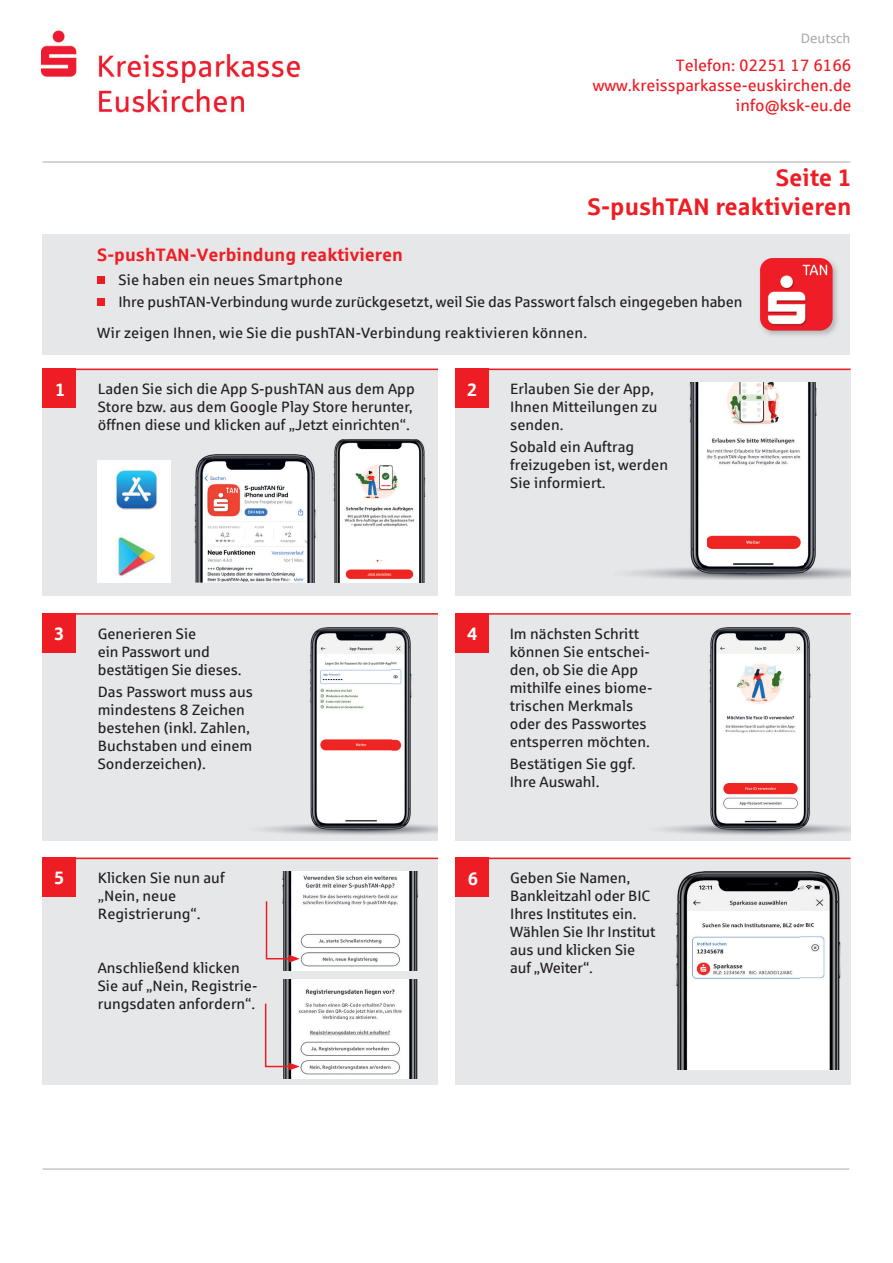
<style>
.page{position:relative;width:893px;height:1263px;background:#fff}
.page>*{position:absolute;margin:0;border:0;box-sizing:border-box;transform-origin:0 0}
.t1{font:700 24px/28.8px "Sparkasse Rg";color:#ee1d23;text-align:right}
.t2{font:700 18px "Sparkasse Rg";color:#ee1d23}
.t3{font:700 18px "Sparkasse Rg";color:#fff}
.t4{font:16.5px/19.8px "Sparkasse Rg";color:#ee1d23;text-align:right}
.t5{font:15px/18px "Sparkasse Rg";color:#231f20}
.t6{font:15px "Calibri";color:#a8a9ad}
</style>
<div class="page">
<hr style="left:43px;top:162px;width:807px;height:1px;background:#a8a9ad">
<hr style="left:43px;top:1169px;width:806px;height:1px;background:#a8a9ad">
<div style="left:43px;top:369px;width:395px;height:227px;background:#e6e7e9"></div>
<div style="left:43px;top:613px;width:395px;height:228px;background:#e6e7e9"></div>
<div style="left:43px;top:858px;width:395px;height:227px;background:#e6e7e9"></div>
<div style="left:455px;top:369px;width:395px;height:227px;background:#e6e7e9"></div>
<div style="left:455px;top:613px;width:395px;height:228px;background:#e6e7e9"></div>
<div style="left:455px;top:858px;width:395px;height:227px;background:#e6e7e9"></div>
<div style="left:43px;top:369px;width:33px;height:39px;background:#ee1d23"></div>
<div style="left:43px;top:613px;width:33px;height:39px;background:#ee1d23"></div>
<div style="left:43px;top:858px;width:33px;height:39px;background:#ee1d23"></div>
<div style="left:455px;top:613px;width:33px;height:39px;background:#ee1d23"></div>
<div style="left:455px;top:369px;width:33px;height:39px;background:#ee1d23"></div>
<hr style="left:61px;top:369px;width:377px;height:1px;background:#ee1d23">
<hr style="left:61px;top:613px;width:377px;height:2px;background:#ee1d23">
<hr style="left:61px;top:858px;width:377px;height:1px;background:#ee1d23">
<div style="left:43px;top:234px;width:807px;height:121px;background:#e6e7e9"></div>
<div style="left:455px;top:858px;width:33px;height:39px;background:#ee1d23"></div>
<hr style="left:473px;top:369px;width:377px;height:1px;background:#ee1d23">
<hr style="left:473px;top:613px;width:377px;height:2px;background:#ee1d23">
<hr style="left:473px;top:858px;width:377px;height:1px;background:#ee1d23">
<img style="left:41px;top:30px;width:260px;height:83px">
<img style="left:333px;top:439px;width:93px;height:48px">
<img style="left:333px;top:487px;width:93px;height:95px">
<img style="left:98px;top:460px;width:73px;height:122px">
<img style="left:765px;top:264px;width:73px;height:72px">
<img style="left:760px;top:258px;width:73px;height:73px">
<img style="left:194px;top:454px;width:113px;height:86px">
<img style="left:194px;top:540px;width:121px;height:43px">
<img style="left:307px;top:457px;width:9px;height:125px">
<img style="left:628px;top:383px;width:222px;height:196px">
<img style="left:262px;top:627px;width:176px;height:208px">
<img style="left:850px;top:627px;width:1px;height:208px">
<img style="left:662px;top:627px;width:188px;height:208px">
<img style="left:282px;top:872px;width:137px;height:99px">
<img style="left:283px;top:980px;width:135px;height:99px">
<img style="left:676px;top:872px;width:165px;height:197px">
<div style="left:97px;top:276px;width:8px;height:8px;background:#ee1d23"></div>
<div style="left:97px;top:298px;width:8px;height:8px;background:#ee1d23"></div>
<svg style="left:265px;top:900px;width:35px;height:62px"></svg>
<svg style="left:264px;top:1002px;width:36px;height:68px"></svg>
<p class="t3" style="left:55px;top:378px;width:12px">1</p>
<p class="t6" style="left:801px;top:27px;width:51px">Deutsch</p>
<p class="t4" style="left:593px;top:55px;width:260px">Telefon: 02251 17 6166 www.kreissparkasse-euskirchen.de info@ksk-eu.de</p>
<p class="t2" style="left:97px;top:243px;width:307px">S-pushTAN-Verbindung reaktivieren</p>
<h1 class="t1" style="left:587px;top:162px;width:265px">Seite 1<br>S-pushTAN reaktivieren</h1>
<p class="t5" style="left:119px;top:268px;width:626px;line-height:22.2px">Sie haben ein neues Smartphone<br>Ihre pushTAN-Verbindung wurde zurückgesetzt, weil Sie das Passwort falsch eingegeben haben</p>
<p class="t5" style="left:97px;top:323px;width:491px">Wir zeigen Ihnen, wie Sie die pushTAN-Verbindung reaktivieren können.</p>
<p class="t5" style="left:98px;top:379px;width:318px">Laden Sie sich die App S-pushTAN aus dem App<br>Store bzw. aus dem Google Play Store herunter, öffnen diese und klicken auf „Jetzt einrichten“.</p>
<p class="t3" style="left:467px;top:378px;width:12px">2</p>
<p class="t5" style="left:510px;top:379px;width:149px">Erlauben Sie der App,<br>Ihnen Mitteilungen zu senden.</p>
<p class="t5" style="left:510px;top:438px;width:159px">Sobald ein Auftrag freizugeben ist, werden<br>Sie informiert.</p>
<p class="t3" style="left:54px;top:622px;width:12px">3</p>
<p class="t5" style="left:98px;top:624px;width:145px">Generieren Sie<br>ein Passwort und bestätigen Sie dieses.</p>
<p class="t5" style="left:98px;top:682px;width:157px">Das Passwort muss aus mindestens 8 Zeichen bestehen (inkl. Zahlen,<br>Buchstaben und einem<br>Sonderzeichen).</p>
<p class="t3" style="left:54px;top:866px;width:12px">5</p>
<p class="t5" style="left:98px;top:868px;width:128px">Klicken Sie nun auf „Nein, neue<br>Registrierung“.</p>
<p class="t5" style="left:98px;top:958px;width:161px">Anschließend klicken<br>Sie auf „Nein, Registrie&shy;rungsdaten anfordern“.</p>
<p class="t3" style="left:467px;top:622px;width:12px">4</p>
<p class="t5" style="left:510px;top:624px;width:144px">Im nächsten Schritt können Sie entschei&shy;den, ob Sie die App mithilfe eines biome&shy;trischen Merkmals oder des Passwortes entsperren möchten.</p>
<p class="t5" style="left:510px;top:754px;width:127px">Bestätigen Sie ggf.<br>Ihre Auswahl.</p>
<p class="t3" style="left:468px;top:867px;width:12px">6</p>
<p class="t5" style="left:510px;top:868px;width:147px">Geben Sie Namen,<br>Bankleitzahl oder BIC<br>Ihres Institutes ein.<br>Wählen Sie Ihr Institut aus und klicken Sie auf „Weiter“.</p>
</div>
